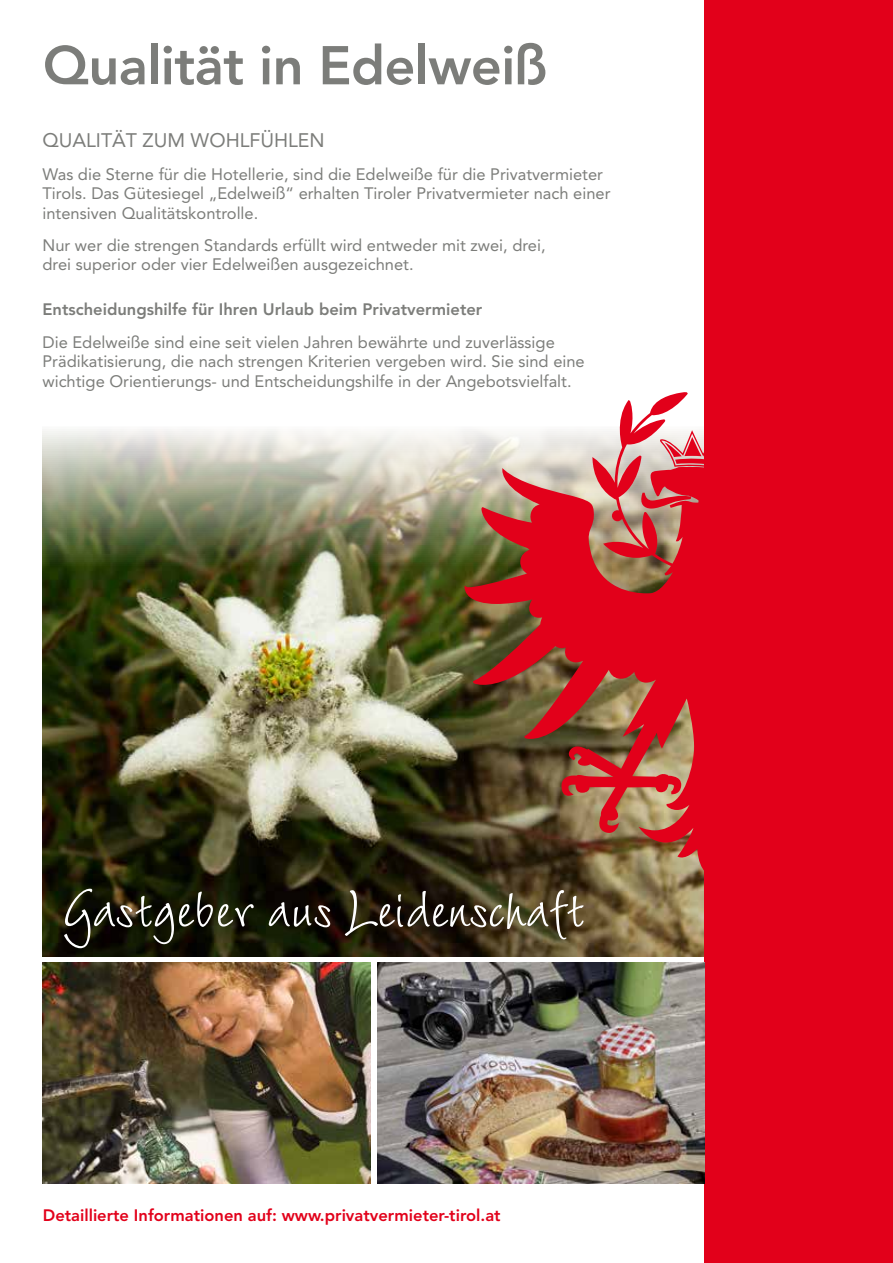
<style>
.page{position:relative;width:893px;height:1263px;background:#fff}
.page>*{position:absolute;margin:0;border:0;box-sizing:border-box;transform-origin:0 0}
.t1{font:78px "Wiesbaden Swing LT Std";color:#fff}
.t2{font:800 54px "Avenir";letter-spacing:-.01em;color:#7c7d7a}
.t3{font:19.5px "Avenir";color:#7c7d7a}
.t4{font:16.5px/19.5px "Avenir";color:#7c7d7a}
.t5{font:800 16.5px "Avenir";color:#e2001a}
.t6{font:800 16.5px "Avenir";color:#7c7d7a}
</style>
<div class="page">
<img style="left:43px;top:962px;width:327px;height:221px">
<img style="left:43px;top:429px;width:662px;height:527px">
<img style="left:465px;top:392px;width:240px;height:480px">
<div style="left:705px;top:0;width:188px;height:1263px;background:#e2001a"></div>
<img style="left:377px;top:962px;width:328px;height:221px">
<h2 class="t2" style="left:43px;top:34px;width:506px">Qualität in Edelweiß</h2>
<p class="t3" style="left:43px;top:129px;width:284px">QUALITÄT ZUM WOHLFÜHLEN</p>
<p class="t4" style="left:43px;top:164px;width:569px">Was die Sterne für die Hotellerie, sind die Edelweiße für die Privatvermieter<br>Tirols. Das Gütesiegel „Edelweiß“ erhalten Tiroler Privatvermieter nach einer intensiven Qualitätskontrolle.</p>
<p class="t4" style="left:43px;top:235px;width:505px">Nur wer die strengen Standards erfüllt wird entweder mit zwei, drei, drei superior oder vier Edelweißen ausgezeichnet.</p>
<p class="t6" style="left:43px;top:300px;width:441px">Entscheidungshilfe für Ihren Urlaub beim Privatvermieter</p>
<p class="t4" style="left:43px;top:332px;width:544px">Die Edelweiße sind eine seit vielen Jahren bewährte und zuverlässige<br>Prädikatisierung, die nach strengen Kriterien vergeben wird. Sie sind eine wichtige Orientierungs- und Entscheidungshilfe in der Angebotsvielfalt.</p>
<h1 class="t1" style="left:62px;top:865px;width:524px">Gastgeber aus Leidenschaft</h1>
<p class="t5" style="left:43px;top:1206px;width:459px">Detaillierte Informationen auf: www.privatvermieter-tirol.at</p>
</div>
